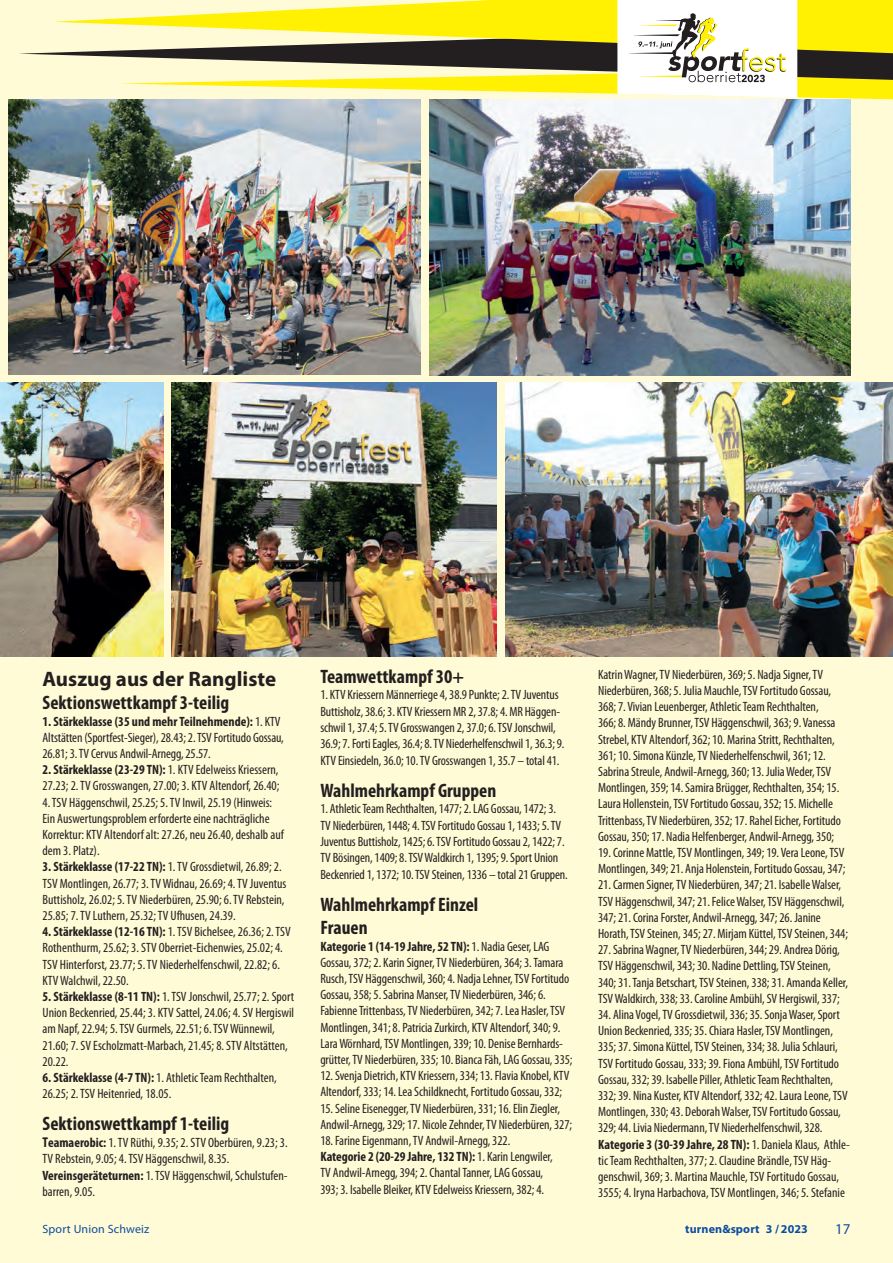
<style>
.page{position:relative;width:893px;height:1263px;background:#fffbd6}
.page>*{position:absolute;margin:0;border:0;box-sizing:border-box;transform-origin:0 0}
.t1{font:700 21px "Myriad Pro";color:#231f20}
.t2{font:700 condensed 19.5px/23.4px "Myriad Pro";color:#231f20}
.t3{font:15px "Myriad Pro";color:#0d4da1}
.t4{font:condensed 13.5px/16.2px "Myriad Pro";letter-spacing:-.005em;color:#231f20}
.t5{font:700 12px "Myriad Pro";letter-spacing:.01em;color:#0d4da1}
.t6{font:12px "Myriad Pro";letter-spacing:.015em;color:#0d4da1}
.s1{font-weight:700}
.s2{font-weight:700;font-size:14.25px}
</style>
<div class="page">
<svg style="left:53px;top:0;width:840px;height:99px"></svg>
<img style="left:505px;top:382px;width:388px;height:275px">
<img style="left:0;top:382px;width:163px;height:275px">
<img style="left:171px;top:382px;width:326px;height:275px">
<img style="left:9px;top:100px;width:412px;height:275px">
<img style="left:429px;top:100px;width:421px;height:275px">
<h1 class="t1" style="left:43px;top:667px;width:235px">Auszug aus der Rangliste</h1>
<h2 class="t2" style="left:43px;top:691px;width:188px">Sektionswettkampf 3-teilig</h2>
<p class="t4" style="left:43px;top:713px;width:243px"><span class="s1">1. Stärkeklasse (35 und mehr Teilnehmende):</span> 1. KTV<br>Altstätten (Sportfest-Sieger), 28.43; 2. TSV Fortitudo Gossau,<br>26.81; 3. TV Cervus Andwil-Arnegg, 25.57.</p>
<p class="t4" style="left:43px;top:762px;width:238px"><span class="s1">2. Stärkeklasse (23-29 TN):</span> 1. KTV Edelweiss Kriessern,<br>27.23; 2. TV Grosswangen, 27.00; 3. KTV Altendorf, 26.40;</p>
<p class="t4" style="left:43px;top:794px;width:243px">4. TSV Häggenschwil, 25.25; 5. TV Inwil, 25.19 (Hinweis:<br>Ein Auswertungsproblem erforderte eine nachträgliche Korrektur: KTV Altendorf alt: 27.26, neu 26.40, deshalb auf dem 3. Platz).</p>
<p class="t4" style="left:43px;top:859px;width:245px"><span class="s1">3. Stärkeklasse (17-22 TN):</span> 1. TV Grossdietwil, 26.89; 2.<br>TSV Montlingen, 26.77; 3. TV Widnau, 26.69; 4. TV Juventus Buttisholz, 26.02; 5. TV Niederbüren, 25.90; 6. TV Rebstein, 25.85; 7. TV Luthern, 25.32; TV Ufhusen, 24.39.</p>
<p class="t4" style="left:43px;top:924px;width:250px"><span class="s1">4. Stärkeklasse (12-16 TN):</span> 1. TSV Bichelsee, 26.36; 2. TSV Rothenthurm, 25.62; 3. STV Oberriet-Eichenwies, 25.02; 4.<br>TSV Hinterforst, 23.77; 5. TV Niederhelfenschwil, 22.82; 6.<br>KTV Walchwil, 22.50.</p>
<p class="t4" style="left:43px;top:989px;width:253px"><span class="s1">5. Stärkeklasse (8-11 TN):</span> 1. TSV Jonschwil, 25.77; 2. Sport Union Beckenried, 25.44; 3. KTV Sattel, 24.06; 4. SV Hergiswil am Napf, 22.94; 5. TSV Gurmels, 22.51; 6. TSV Wünnewil, 21.60; 7. SV Escholzmatt-Marbach, 21.45; 8. STV Altstätten, 20.22.</p>
<p class="t4" style="left:43px;top:1070px;width:236px"><span class="s1">6. Stärkeklasse (4-7 TN):</span> 1. Athletic Team Rechthalten,<br>26.25; 2. TSV Heitenried, 18.05.</p>
<h2 class="t2" style="left:43px;top:1112px;width:188px">Sektionswettkampf 1-teilig</h2>
<p class="t4" style="left:43px;top:1135px;width:247px"><span class="s2">T</span><span class="s1">eamaerobic:</span> 1. TV Rüthi, 9.35; 2. STV Oberbüren, 9.23; 3.<br>TV Rebstein, 9.05; 4. TSV Häggenschwil, 8.35.<br><span class="s1">Vereinsgeräteturnen:</span> 1. TSV Häggenschwil, Schulstufen&shy;barren, 9.05.</p>
<h2 class="t2" style="left:320px;top:665px;width:145px">Teamwettkampf 30+</h2>
<p class="t4" style="left:320px;top:687px;width:246px">1. KTV Kriessern Männerriege 4, 38.9 Punkte; 2. TV Juventus Buttisholz, 38.6; 3. KTV Kriessern MR 2, 37.8; 4. MR Häggen&shy;schwil 1, 37.4; 5. TV Grosswangen 2, 37.0; 6. TSV Jonschwil, 36.9; 7. Forti Eagles, 36.4; 8. TV Niederhelfenschwil 1, 36.3; 9.<br>KTV Einsiedeln, 36.0; 10. TV Grosswangen 1, 35.7 – total 41.</p>
<h2 class="t2" style="left:320px;top:779px;width:177px">Wahlmehrkampf Gruppen</h2>
<p class="t4" style="left:320px;top:801px;width:249px">1. Athletic Team Rechthalten, 1477; 2. LAG Gossau, 1472; 3.<br>TV Niederbüren, 1448; 4. TSV Fortitudo Gossau 1, 1433; 5. TV Juventus Buttisholz, 1425; 6. TSV Fortitudo Gossau 2, 1422; 7.<br>TV Bösingen, 1409; 8. TSV Waldkirch 1, 1395; 9. Sport Union Beckenried 1, 1372; 10. TSV Steinen, 1336 – total 21 Gruppen.</p>
<h2 class="t2" style="left:320px;top:893px;width:159px">Wahlmehrkampf Einzel<br>Frauen</h2>
<p class="t4" style="left:320px;top:938px;width:254px"><span class="s1">Kategorie 1 (14-19 Jahre, 52 TN):</span> 1. Nadia Geser, LAG Gossau, 372; 2. Karin Signer, TV Niederbüren, 364; 3. Tamara Rusch, TSV Häggenschwil, 360; 4. Nadja Lehner, TSV Fortitudo Gossau, 358; 5. Sabrina Manser, TV Niederbüren, 346; 6.<br>Fabienne Trittenbass, TV Niederbüren, 342; 7. Lea Hasler, TSV Montlingen, 341; 8. Patricia Zurkirch, KTV Altendorf, 340; 9.<br>Lara Wörnhard, TSV Montlingen, 339; 10. Denise Bernhards&shy;grütter, TV Niederbüren, 335; 10. Bianca Fäh, LAG Gossau, 335;</p>
<p class="t4" style="left:320px;top:1068px;width:251px">12. Svenja Dietrich, KTV Kriessern, 334; 13. Flavia Knobel, KTV<br>Altendorf, 333; 14. Lea Schildknecht, Fortitudo Gossau, 332;</p>
<p class="t4" style="left:320px;top:1100px;width:253px">15. Seline Eisenegger, TV Niederbüren, 331; 16. Elin Ziegler,<br>Andwil-Arnegg, 329; 17. Nicole Zehnder, TV Niederbüren, 327;</p>
<p class="t4" style="left:320px;top:1133px;width:234px">18. Farine Eigenmann, TV Andwil-Arnegg, 322.<br><span class="s1">Kategorie 2 (20-29 Jahre, 132 TN):</span> 1. Karin Lengwiler, TV Andwil-Arnegg, 394; 2. Chantal Tanner, LAG Gossau, 393; 3. Isabelle Bleiker, KTV Edelweiss Kriessern, 382; 4.</p>
<p class="t4" style="left:598px;top:666px;width:244px">Katrin Wagner, TV Niederbüren, 369; 5. Nadja Signer, TV Niederbüren, 368; 5. Julia Mauchle, TSV Fortitudo Gossau, 368; 7. Vivian Leuenberger, Athletic Team Rechthalten,<br>366; 8. Mändy Brunner, TSV Häggenschwil, 363; 9. Vanessa Strebel, KTV Altendorf, 362; 10. Marina Stritt, Rechthalten, 361; 10. Simona Künzle, TV Niederhelfenschwil, 361; 12.<br>Sabrina Streule, Andwil-Arnegg, 360; 13. Julia Weder, TSV Montlingen, 359; 14. Samira Brügger, Rechthalten, 354; 15.<br>Laura Hollenstein, TSV Fortitudo Gossau, 352; 15. Michelle Trittenbass, TV Niederbüren, 352; 17. Rahel Eicher, Fortitudo Gossau, 350; 17. Nadia Helfenberger, Andwil-Arnegg, 350;</p>
<p class="t4" style="left:598px;top:845px;width:249px">19. Corinne Mattle, TSV Montlingen, 349; 19. Vera Leone, TSV<br>Montlingen, 349; 21. Anja Holenstein, Fortitudo Gossau, 347;</p>
<p class="t4" style="left:598px;top:877px;width:251px">21. Carmen Signer, TV Niederbüren, 347; 21. Isabelle Walser, TSV Häggenschwil, 347; 21. Felice Walser, TSV Häggenschwil, 347; 21. Corina Forster, Andwil-Arnegg, 347; 26. Janine Horath, TSV Steinen, 345; 27. Mirjam Küttel, TSV Steinen, 344;</p>
<p class="t4" style="left:598px;top:942px;width:251px">27. Sabrina Wagner, TV Niederbüren, 344; 29. Andrea Dörig, TSV Häggenschwil, 343; 30. Nadine Dettling, TSV Steinen, 340; 31. Tanja Betschart, TSV Steinen, 338; 31. Amanda Keller, TSV Waldkirch, 338; 33. Caroline Ambühl, SV Hergiswil, 337;</p>
<p class="t4" style="left:598px;top:1007px;width:253px">34. Alina Vogel, TV Grossdietwil, 336; 35. Sonja Waser, Sport Union Beckenried, 335; 35. Chiara Hasler, TSV Montlingen, 335; 37. Simona Küttel, TSV Steinen, 334; 38. Julia Schlauri, TSV Fortitudo Gossau, 333; 39. Fiona Ambühl, TSV Fortitudo Gossau, 332; 39. Isabelle Piller, Athletic Team Rechthalten, 332; 39. Nina Kuster, KTV Altendorf, 332; 42. Laura Leone, TSV Montlingen, 330; 43. Deborah Walser, TSV Fortitudo Gossau, 329; 44. Livia Niedermann, TV Niederhelfenschwil, 328.<br><span class="s1">Kategorie 3 (30-39 Jahre, 28 TN):</span> 1. Daniela Klaus, Athle&shy;tic Team Rechthalten, 377; 2. Claudine Brändle, TSV Häg&shy;genschwil, 369; 3. Martina Mauchle, TSV Fortitudo Gossau, 3555; 4. Iryna Harbachova, TSV Montlingen, 346; 5. Stefanie</p>
<p class="t6" style="left:43px;top:1222px;width:108px">Sport Union Schweiz</p>
<p class="t5" style="left:685px;top:1222px;width:124px">turnen&amp;sport 3 / 2023</p>
<p class="t3" style="left:835px;top:1220px;width:17px">17</p>
</div>
